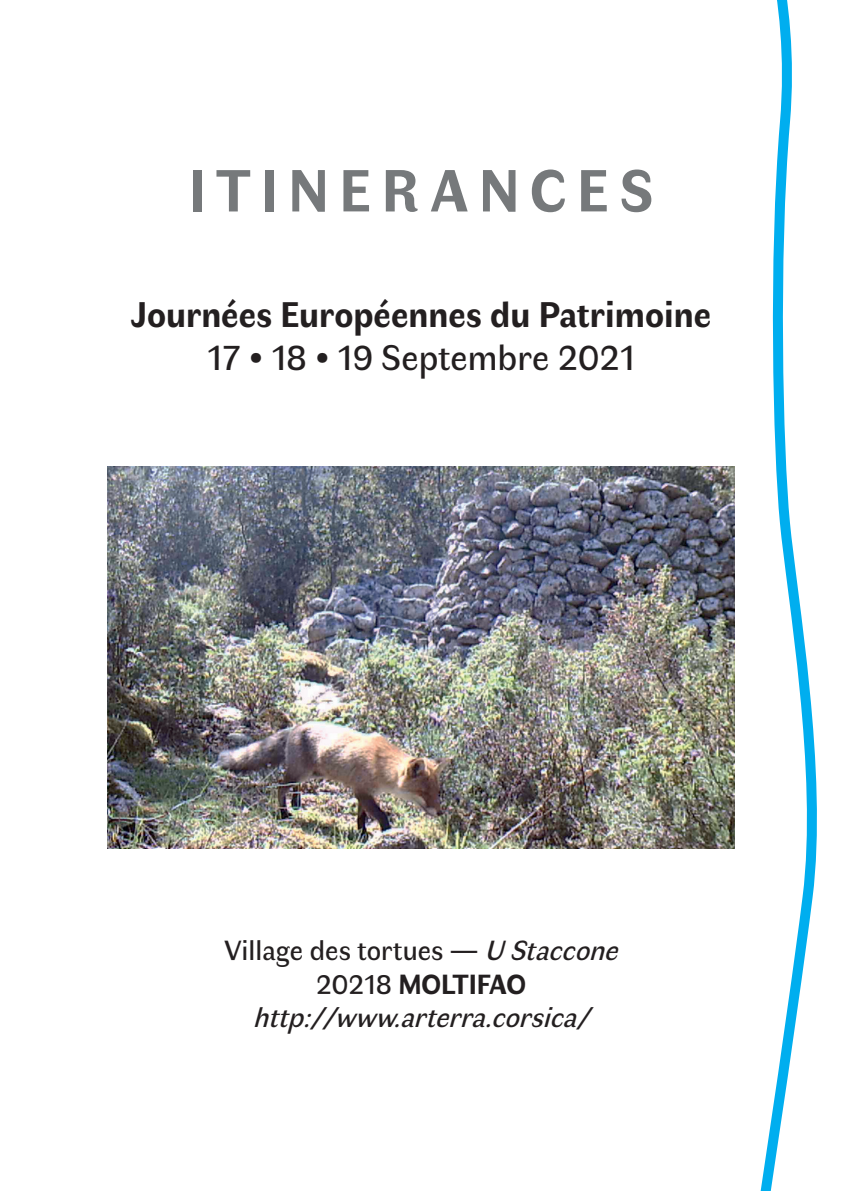
<style>
.page{position:relative;width:842px;height:1191px;background:#fff}
.page>*{position:absolute;margin:0;border:0;box-sizing:border-box;transform-origin:0 0}
.t1{font:700 60px "Faune Text";letter-spacing:.17em;color:#76797b}
.t2{font:700 36px "Faune Text";color:#231f20}
.t3{font:36px "Faune Text";color:#231f20}
.t4{font:italic 28px/33.6px "Faune Text";color:#231f20;text-align:center}
.s1{font-style:normal}
.s2{font-weight:700;font-style:normal}
</style>
<div class="page">
<svg style="left:760px;top:0;width:57px;height:1191px"></svg>
<img style="left:108px;top:467px;width:626px;height:381px">
<h1 class="t1" style="left:189px;top:149px;width:466px">ITINERANCES</h1>
<p class="t2" style="left:131px;top:289px;width:582px">Journées Européennes du Patrimoine</p>
<p class="t3" style="left:207px;top:334px;width:429px">17 • 18 • 19 Septembre 2021</p>
<p class="t4" style="left:225px;top:933px;width:404px"><span class="s1">Village des tortues —</span> U Staccone<br><span class="s1">20218</span> <span class="s2">MOLTIFAO </span>http://www.arterra.corsica/</p>
</div>
